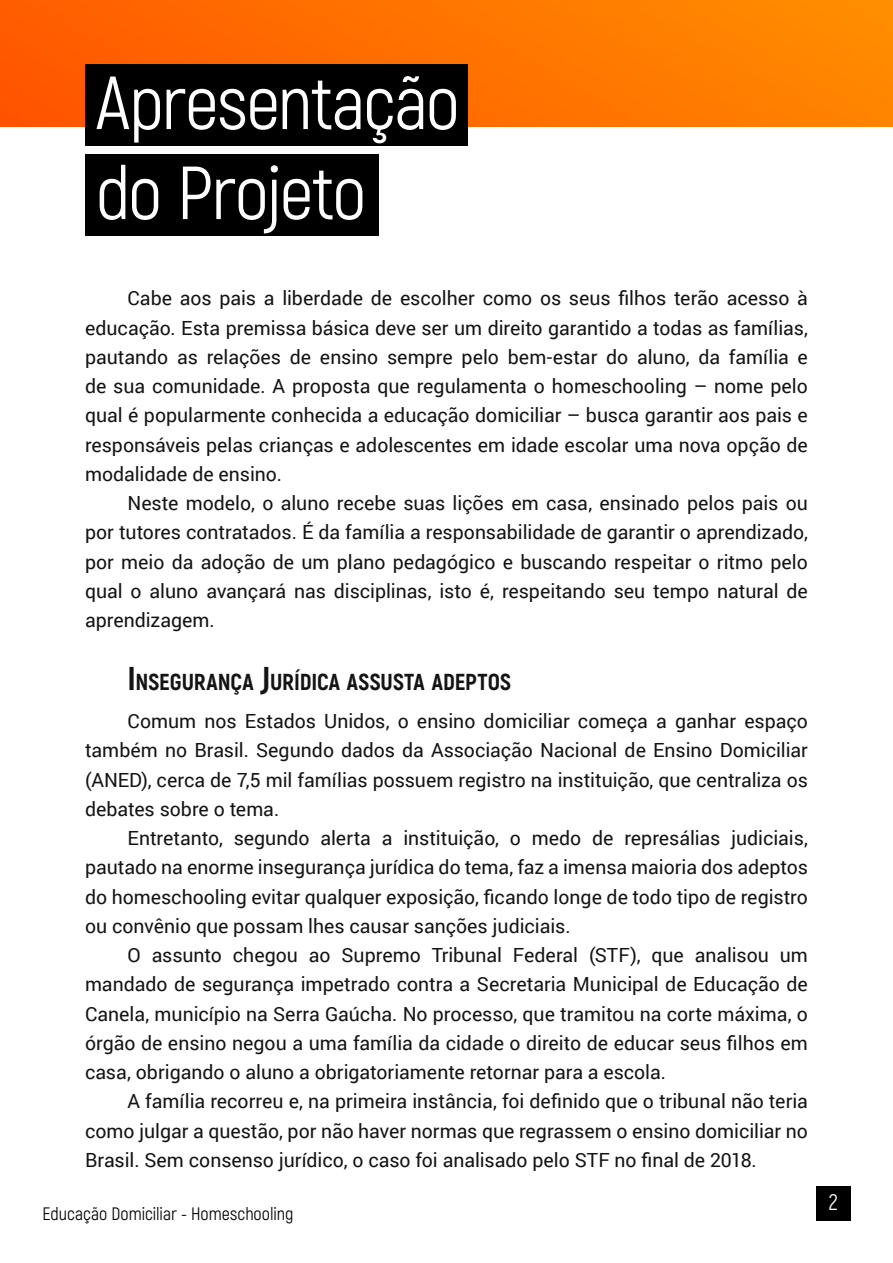
<style>
.page{position:relative;width:893px;height:1263px;background:#fff}
.page>*{position:absolute;margin:0;border:0;box-sizing:border-box;transform-origin:0 0}
.t1{font:75px/90px "Akrobat";letter-spacing:-.025em;color:#fff}
.t2{font:800 23.1px "Akrobat";letter-spacing:.005em;color:#141414}
.t3{font:22.5px "Akrobat";color:#fff}
.t4{font:19.5px/29.2px "Roboto";letter-spacing:-.005em;color:#141414;text-align:justify}
.t5{font:18px "Akrobat";color:#000}
.s1{font-size:33px}
</style>
<div class="page">
<div style="left:1px;top:1px;width:891px;height:126px;background:linear-gradient(to right,#ff5a00,#ff8900)"></div>
<div style="left:816px;top:1186px;width:34px;height:34px;background:#000"></div>
<div style="left:85px;top:64px;width:383px;height:81px;background:#000"></div>
<div style="left:85px;top:154px;width:293px;height:81px;background:#000"></div>
<h1 class="t1" style="left:96px;top:58px;width:366px">Apresentação do Projeto</h1>
<p class="t4" style="left:85px;top:283px;width:724px;text-indent:43px">Cabe aos pais a liberdade de escolher como os seus filhos terão acesso à educação. Esta premissa básica deve ser um direito garantido a todas as famílias, pautando as relações de ensino sempre pelo bem-estar do aluno, da família e de sua comunidade. A proposta que regulamenta o homeschooling – nome pelo qual é popularmente conhecida a educação domiciliar – busca garantir aos pais e responsáveis pelas crianças e adolescentes em idade escolar uma nova opção de modalidade de ensino.</p>
<p class="t4" style="left:85px;top:488px;width:724px;text-indent:43px">Neste modelo, o aluno recebe suas lições em casa, ensinado pelos pais ou por tutores contratados. É da família a responsabilidade de garantir o aprendizado, por meio da adoção de um plano pedagógico e buscando respeitar o ritmo pelo qual o aluno avançará nas disciplinas, isto é, respeitando seu tempo natural de aprendizagem.</p>
<p class="t2" style="left:128px;top:668px;width:385px"><span class="s1">I</span>NSEGURANÇA <span class="s1">J</span>URÍDICA ASSUSTA ADEPTOS</p>
<p class="t4" style="left:85px;top:706px;width:724px;text-indent:43px">Comum nos Estados Unidos, o ensino domiciliar começa a ganhar espaço também no Brasil. Segundo dados da Associação Nacional de Ensino Domiciliar (ANED), cerca de 7,5 mil famílias possuem registro na instituição, que centraliza os debates sobre o tema.</p>
<p class="t4" style="left:85px;top:823px;width:724px;text-indent:43px">Entretanto, segundo alerta a instituição, o medo de represálias judiciais, pautado na enorme insegurança jurídica do tema, faz a imensa maioria dos adeptos do homeschooling evitar qualquer exposição, ficando longe de todo tipo de registro ou convênio que possam lhes causar sanções judiciais.</p>
<p class="t4" style="left:85px;top:940px;width:724px;text-indent:43px">O assunto chegou ao Supremo Tribunal Federal (STF), que analisou um mandado de segurança impetrado contra a Secretaria Municipal de Educação de Canela, município na Serra Gaúcha. No processo, que tramitou na corte máxima, o órgão de ensino negou a uma família da cidade o direito de educar seus filhos em casa, obrigando o aluno a obrigatoriamente retornar para a escola.</p>
<p class="t4" style="left:85px;top:1086px;width:724px;text-indent:43px">A família recorreu e, na primeira instância, foi definido que o tribunal não teria como julgar a questão, por não haver normas que regrassem o ensino domiciliar no Brasil. Sem consenso jurídico, o caso foi analisado pelo STF no final de 2018.</p>
<p class="t5" style="left:43px;top:1203px;width:252px">Educação Domiciliar - Homeschooling</p>
<p class="t3" style="left:829px;top:1189px;width:11px">2</p>
</div>
